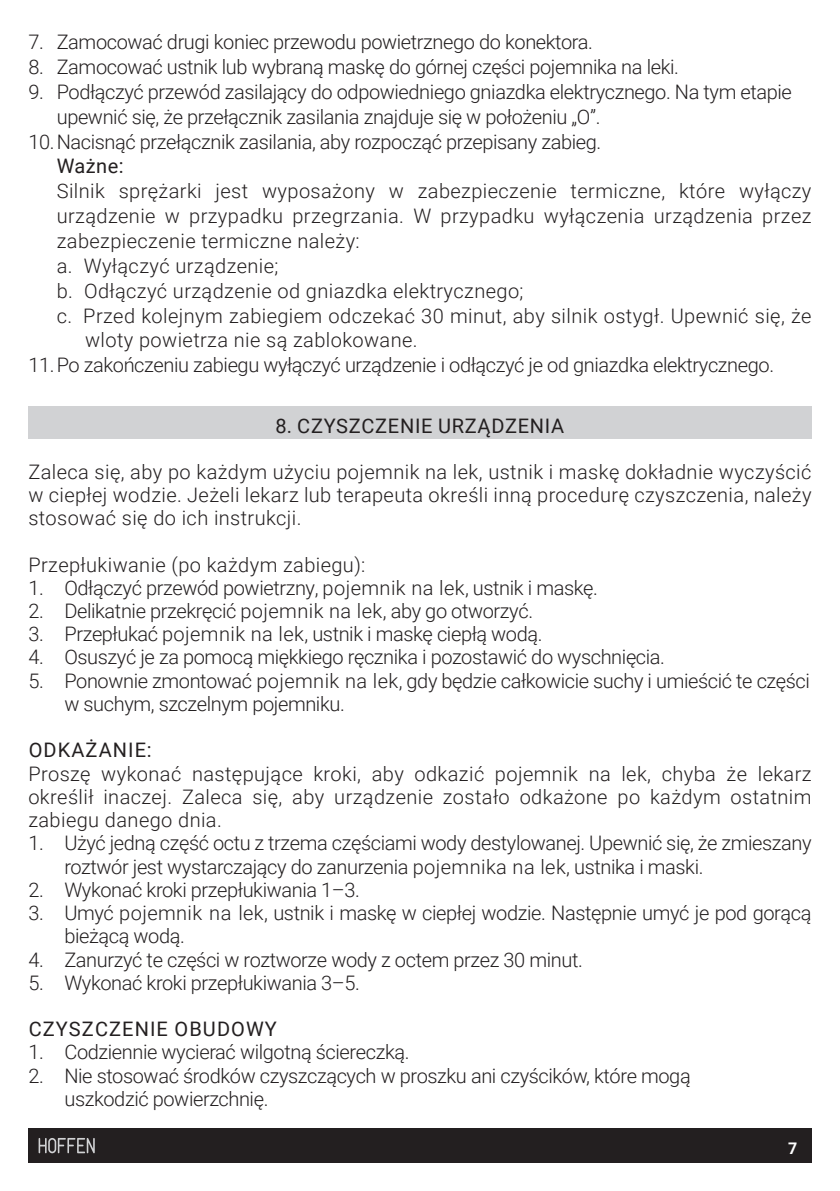
<style>
.page{position:relative;width:840px;height:1191px;background:#fff}
.page>*{position:absolute;margin:0;border:0;box-sizing:border-box;transform-origin:0 0}
.ZWYKŁY{font:300 20px/23.2px "Roboto";letter-spacing:-.02em;color:#231f20}
.ZWYKŁY-2{font:300 20px/24.8px "Roboto";letter-spacing:.02em;color:#231f20}
.Wersaliki{font:20px "Roboto";letter-spacing:.055em;color:#231f20}
.PL_DO_SPISU_TYTUL{font:20px "Roboto";letter-spacing:.035em;color:#231f20}
.ZWYKŁY-3{font:20px "Roboto";letter-spacing:.02em;color:#231f20}
.t1{font:700 16px "Roboto";color:#fff}
</style>
<div class="page">
<div style="left:28px;top:406px;width:783px;height:32px;background:#d1d2d4"></div>
<div style="left:28px;top:1128px;width:783px;height:34px;background:#231f20"></div>
<svg style="left:39px;top:1138px;width:56px;height:15px"></svg>
<p class="ZWYKŁY" style="left:28px;top:30px;width:566px">7. Zamocować drugi koniec przewodu powietrznego do konektora.</p>
<p class="ZWYKŁY" style="left:28px;top:55px;width:651px">8. Zamocować ustnik lub wybraną maskę do górnej części pojemnika na leki.</p>
<p class="ZWYKŁY" style="left:57px;top:79px;width:736px;line-height:24.8px;text-indent:-28px">9. Podłączyć przewód zasilający do odpowiedniego gniazdka elektrycznego. Na tym etapie upewnić się, że przełącznik zasilania znajduje się w położeniu „O”.</p>
<p class="ZWYKŁY" style="left:28px;top:129px;width:574px">10.Nacisnąć przełącznik zasilania, aby rozpocząć przepisany zabieg.</p>
<p class="ZWYKŁY-3" style="left:57px;top:152px;width:68px">Ważne:</p>
<p class="ZWYKŁY" style="left:57px;top:178px;width:755px;line-height:24.8px;text-align:justify">Silnik sprężarki jest wyposażony w zabezpieczenie termiczne, które wyłączy urządzenie w przypadku przegrzania. W przypadku wyłączenia urządzenia przez zabezpieczenie termiczne należy:</p>
<p class="ZWYKŁY-2" style="left:57px;top:252px;width:223px">a. Wyłączyć urządzenie;</p>
<p class="ZWYKŁY-2" style="left:57px;top:277px;width:468px">b. Odłączyć urządzenie od gniazdka elektrycznego;</p>
<p class="ZWYKŁY-2" style="left:85px;top:302px;width:727px;text-indent:-28px">c. Przed kolejnym zabiegiem odczekać 30 minut, aby silnik ostygł. Upewnić się, że wloty powietrza nie są zablokowane.</p>
<p class="ZWYKŁY" style="left:28px;top:353px;width:746px">11.Po zakończeniu zabiegu wyłączyć urządzenie i odłączyć je od gniazdka elektrycznego.</p>
<p class="PL_DO_SPISU_TYTUL" style="left:275px;top:412px;width:290px">8. CZYSZCZENIE URZĄDZENIA</p>
<p class="ZWYKŁY" style="left:28px;top:459px;width:784px;text-align:justify">Zaleca się, aby po każdym użyciu pojemnik na lek, ustnik i maskę dokładnie wyczyścić w ciepłej wodzie. Jeżeli lekarz lub terapeuta określi inną procedurę czyszczenia, należy stosować się do ich instrukcji.</p>
<p class="ZWYKŁY-2" style="left:28px;top:551px;width:338px">Przepłukiwanie (po każdym zabiegu):</p>
<p class="ZWYKŁY" style="left:28px;top:575px;width:570px">1. Odłączyć przewód powietrzny, pojemnik na lek, ustnik i maskę.</p>
<p class="ZWYKŁY" style="left:28px;top:598px;width:506px">2. Delikatnie przekręcić pojemnik na lek, aby go otworzyć.</p>
<p class="ZWYKŁY" style="left:28px;top:622px;width:515px">3. Przepłukać pojemnik na lek, ustnik i maskę ciepłą wodą.</p>
<p class="ZWYKŁY" style="left:28px;top:645px;width:637px">4. Osuszyć je za pomocą miękkiego ręcznika i pozostawić do wyschnięcia.</p>
<p class="ZWYKŁY" style="left:64px;top:668px;width:746px;text-indent:-36px">5. Ponownie zmontować pojemnik na lek, gdy będzie całkowicie suchy i umieścić te części w suchym, szczelnym pojemniku.</p>
<p class="Wersaliki" style="left:29px;top:736px;width:124px">ODKAŻANIE:</p>
<p class="ZWYKŁY" style="left:28px;top:761px;width:784px;text-align:justify">Proszę wykonać następujące kroki, aby odkazić pojemnik na lek, chyba że lekarz określił inaczej. Zaleca się, aby urządzenie zostało odkażone po każdym ostatnim zabiegu danego dnia.</p>
<p class="ZWYKŁY" style="left:64px;top:831px;width:748px;text-indent:-36px">1. Użyć jedną część octu z trzema częściami wody destylowanej. Upewnić się, że zmieszany roztwór jest wystarczający do zanurzenia pojemnika na lek, ustnika i maski.</p>
<p class="ZWYKŁY" style="left:28px;top:877px;width:333px">2. Wykonać kroki przepłukiwania 1–3.</p>
<p class="ZWYKŁY" style="left:64px;top:900px;width:748px;text-indent:-36px">3. Umyć pojemnik na lek, ustnik i maskę w ciepłej wodzie. Następnie umyć je pod gorącą bieżącą wodą.</p>
<p class="ZWYKŁY" style="left:28px;top:947px;width:555px">4. Zanurzyć te części w roztworze wody z octem przez 30 minut.</p>
<p class="ZWYKŁY" style="left:28px;top:970px;width:333px">5. Wykonać kroki przepłukiwania 3–5.</p>
<p class="Wersaliki" style="left:29px;top:1015px;width:250px">CZYSZCZENIE OBUDOWY</p>
<p class="ZWYKŁY" style="left:28px;top:1040px;width:382px">1. Codziennie wycierać wilgotną ściereczką.</p>
<p class="ZWYKŁY" style="left:64px;top:1063px;width:627px;text-indent:-36px">2. Nie stosować środków czyszczących w proszku ani czyścików, które mogą uszkodzić powierzchnię.</p>
<p class="t1" style="left:787px;top:1137px;width:11px">7</p>
</div>
